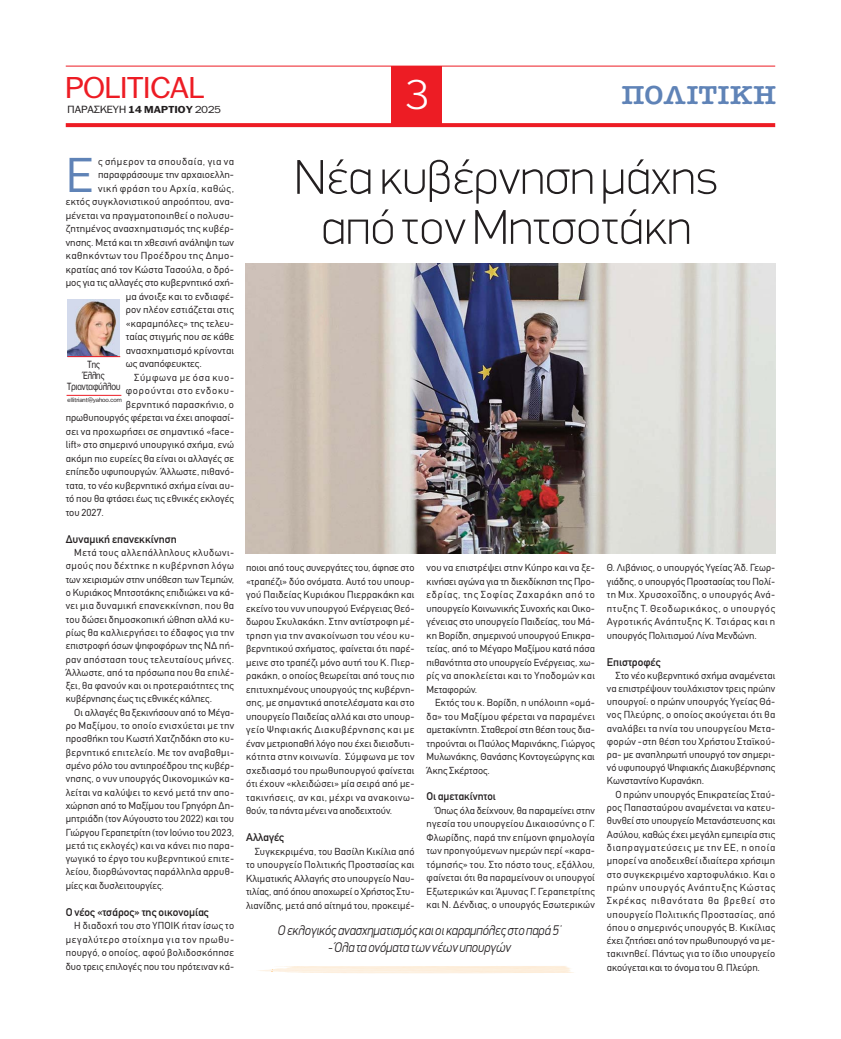
<style>
.page{position:relative;width:841px;height:1039px;background:#fff}
.page>*{position:absolute;margin:0;border:0;box-sizing:border-box;transform-origin:0 0}
.t1{font:100 49px/50px "PF Din Display";color:#231f20;text-align:center;scale:1.05 1}
.t2{font:47.9px "CF Din";color:#5f83b7;scale:1.04 1}
.t3{font:300 40px "PF Franklin Gothic";color:#fff}
.t4{font:29px "PF Franklin Gothic";color:#ed1c24;scale:1.1 1}
.t5{font:26px "American Type ITC Hel Dm Bd";letter-spacing:.025em;color:#5f83b7;scale:1.06 1}
.t6{font:italic 300 14px "PF Din Display";color:#231f20;scale:.9 1}
.t7{font:11px "CF Din";color:#231f20}
.t8{font:10px/13.5px "CF Din";letter-spacing:.01em;color:#231f20;text-align:justify}
.t9{font:10px "CF Din";letter-spacing:.01em;color:#231f20;scale:1.04 1}
.t10{font:10px "CF Din";letter-spacing:.055em;color:#231f20;scale:1.04 1}
.t11{font:10px "CF Din";letter-spacing:.045em;color:#231f20;scale:1.04 1}
.t12{font:10px "PF Franklin Gothic";color:#231f20;scale:1.1 1}
.t13{font:10px "CF Din";letter-spacing:.035em;color:#231f20}
.t14{font:10px/11px "PF Franklin Gothic";color:#231f20;text-align:center;scale:.86 1}
.t15{font:10px "CF Din";letter-spacing:.075em;color:#231f20}
.t16{font:10px "CF Din";letter-spacing:.065em;color:#231f20}
.t17{font:6px "PF Franklin Gothic";color:#231f20}
.s1{font-weight:700;font-size:9.7px}
.s2{font-size:9.7px}
</style>
<div class="page">
<svg style="left:66px;top:123px;width:708px;height:4px;background:#ed2229"></svg>
<div style="left:391px;top:66px;width:50px;height:60px;background:#ed1c24"></div>
<hr style="left:66px;top:66px;width:708px;height:1px;background:#ed1c24">
<img style="left:245px;top:263px;width:529px;height:290px">
<hr style="left:66px;top:395px;width:55px;height:1px;background:#ed1c24">
<img style="left:67px;top:299px;width:53px;height:57px">
<hr style="left:67px;top:356px;width:53px;height:1px;background:#ed1c24">
<h3 class="t4" style="left:66px;top:77px;width:127px">ΡOLITICAL</h3>
<h3 class="t3" style="left:404px;top:72px;width:25px">3</h3>
<h3 class="t5" style="left:621px;top:81px;width:147px">ΠΟΛΙΤΙΚΗ</h3>
<p class="t12" style="left:67px;top:106px;width:141px">ΠΑΡΑΣΚΕΥΗ <span class="s1">14 ΜΑΡΤΙΟΥ</span> <span class="s2">2025</span></p>
<h2 class="t2" style="left:66px;top:157px;width:28px">Ε</h2>
<p class="t10" style="left:98px;top:157px;width:132px">ς σήμερον τα σπουδαία, για να</p>
<p class="t9" style="left:98px;top:171px;width:132px">παραφράσουμε την αρχαιοελλη-</p>
<p class="t10" style="left:98px;top:184px;width:132px">νική φράση του Αρχία, καθώς,</p>
<p class="t9" style="left:66px;top:198px;width:163px">εκτός συγκλονιστικού απροόπτου, ανα-</p>
<p class="t9" style="left:66px;top:211px;width:163px">μένεται να πραγματοποιηθεί ο πολυσυ-</p>
<p class="t9" style="left:66px;top:225px;width:163px">ζητημένος ανασχηματισμός της κυβέρ-</p>
<p class="t9" style="left:66px;top:238px;width:163px">νησης. Μετά και τη χθεσινή ανάληψη των</p>
<p class="t11" style="left:66px;top:252px;width:163px">καθηκόντων του Προέδρου της Δημο-</p>
<p class="t9" style="left:66px;top:265px;width:163px">κρατίας από τον Κώστα Τασούλα, ο δρό-</p>
<p class="t9" style="left:66px;top:279px;width:163px">μος για τις αλλαγές στο κυβερνητικό σχή-</p>
<p class="t9" style="left:126px;top:292px;width:106px">μα άνοιξε και το ενδιαφέ-</p>
<p class="t9" style="left:126px;top:306px;width:106px">ρον πλέον εστιάζεται στις</p>
<p class="t9" style="left:126px;top:319px;width:106px">«καραμπόλες» της τελευ-</p>
<p class="t9" style="left:126px;top:333px;width:106px">ταίας στιγμής που σε κάθε</p>
<p class="t9" style="left:126px;top:346px;width:106px">ανασχηματισμό κρίνονται</p>
<p class="t9" style="left:126px;top:360px;width:75px">ως αναπόφευκτες.</p>
<p class="t16" style="left:134px;top:373px;width:101px">Σύμφωνα με όσα κυο-</p>
<p class="t15" style="left:126px;top:387px;width:110px">φορούνται στο ενδοκυ-</p>
<p class="t13" style="left:126px;top:400px;width:110px">βερνητικό παρασκήνιο, ο</p>
<p class="t8" style="left:66px;top:412px;width:170px">πρωθυπουργός φέρεται να έχει αποφασί-</p>
<p class="t8" style="left:66px;top:425px;width:170px">σει να προχωρήσει σε σημαντικό «face-</p>
<p class="t8" style="left:66px;top:439px;width:170px">lift» στο σημερινό υπουργικό σχήμα, ενώ</p>
<p class="t8" style="left:66px;top:452px;width:170px">ακόμη πιο ευρείες θα είναι οι αλλαγές σε</p>
<p class="t8" style="left:66px;top:466px;width:170px">επίπεδο υφυπουργών. Άλλωστε, πιθανό-</p>
<p class="t8" style="left:66px;top:479px;width:170px">τατα, το νέο κυβερνητικό σχήμα είναι αυ-</p>
<p class="t8" style="left:66px;top:493px;width:170px">τό που θα φτάσει έως τις εθνικές εκλογές</p>
<p class="t8" style="left:66px;top:506px;width:40px">του 2027.</p>
<p class="t7" style="left:66px;top:532px;width:113px">Δυναμική επανεκκίνηση</p>
<p class="t8" style="left:66px;top:547px;width:170px;text-indent:9px">Μετά τους αλλεπάλληλους κλυδωνι&shy;σμούς που δέχτηκε η κυβέρνηση λόγω των χειρισμών στην υπόθεση των Τεμπών, ο Κυριάκος Μητσοτάκης επιδιώκει να κά&shy;νει μια δυναμική επανεκκίνηση, που θα του δώσει δημοσκοπική ώθηση αλλά κυ&shy;ρίως θα καλλιεργήσει το έδαφος για την επιστροφή όσων ψηφοφόρων της ΝΔ πή&shy;ραν απόσταση τους τελευταίους μήνες.<br>Άλλωστε, από τα πρόσωπα που θα επιλέ&shy;ξει, θα φανούν και οι προτεραιότητες της κυβέρνησης έως τις εθνικές κάλπες.</p>
<p class="t8" style="left:66px;top:706px;width:170px;text-indent:9px">Οι αλλαγές θα ξεκινήσουν από το Μέγα&shy;ρο Μαξίμου, το οποίο ενισχύεται με την προσθήκη του Κωστή Χατζηδάκη στο κυ&shy;βερνητικό επιτελείο. Με τον αναβαθμι&shy;σμένο ρόλο του αντιπροέδρου της κυβέρ&shy;νησης, ο νυν υπουργός Οικονομικών κα&shy;λείται να καλύψει το κενό μετά την απο&shy;χώρηση από το Μαξίμου του Γρηγόρη Δη&shy;μητριάδη (τον Αύγουστο του 2022) και του Γιώργου Γεραπετρίτη (τον Ιούνιο του 2023, μετά τις εκλογές) και να κάνει πιο παρα&shy;γωγικό το έργο του κυβερνητικού επιτε&shy;λείου, διορθώνοντας παράλληλα αρρυθ&shy;μίες και δυσλειτουργίες.</p>
<p class="t7" style="left:66px;top:905px;width:145px">Ο νέος «τσάρος» της οικονομίας</p>
<p class="t8" style="left:66px;top:920px;width:170px;text-indent:9px">Η διαδοχή του στο ΥΠΟΙΚ ήταν ίσως το μεγαλύτερο στοίχημα για τον πρωθυ&shy;πουργό, ο οποίος, αφού βολιδοσκόπησε δυο τρεις επιλογές που του πρότειναν κά-</p>
<p class="t14" style="left:67px;top:360px;width:63px">Της<br>Έλλης<br>Τριανταφύλλου</p>
<p class="t17" style="left:67px;top:397px;width:56px">ellitriant@yahoo.com</p>
<h1 class="t1" style="left:294px;top:152px;width:405px">Νέα κυβέρνηση μάχης από τον Μητσοτάκη</h1>
<p class="t8" style="left:246px;top:562px;width:170px">ποιοι από τους συνεργάτες του, άφησε στο «τραπέζι» δύο ονόματα. Αυτό του υπουρ&shy;γού Παιδείας Κυριάκου Πιερρακάκη και εκείνο του νυν υπουργού Ενέργειας Θεό&shy;δωρου Σκυλακάκη. Στην αντίστροφη μέ&shy;τρηση για την ανακοίνωση του νέου κυ&shy;βερνητικού σχήματος, φαίνεται ότι παρέ&shy;μεινε στο τραπέζι μόνο αυτή του Κ. Πιερ&shy;ρακάκη, ο οποίος θεωρείται από τους πιο επιτυχημένους υπουργούς της κυβέρνη&shy;σης, με σημαντικά αποτελέσματα και στο υπουργείο Παιδείας αλλά και στο υπουρ&shy;γείο Ψηφιακής Διακυβέρνησης και με έναν μετριοπαθή λόγο που έχει διεισδυτι&shy;κότητα στην κοινωνία. Σύμφωνα με τον σχεδιασμό του πρωθυπουργού φαίνεται ότι έχουν «κλειδώσει» μία σειρά από με&shy;τακινήσεις, αν και, μέχρι να ανακοινω&shy;θούν, τα πάντα μένει να αποδειχτούν.</p>
<p class="t7" style="left:246px;top:831px;width:40px">Αλλαγές</p>
<p class="t8" style="left:246px;top:845px;width:170px;text-indent:9px">Συγκεκριμένα, του Βασίλη Κικίλια από το υπουργείο Πολιτικής Προστασίας και Κλιματικής Αλλαγής στο υπουργείο Ναυ&shy;τιλίας, από όπου αποχωρεί ο Χρήστος Στυ&shy;λιανίδης, μετά από αίτημά του, προκειμέ-</p>
<p class="t8" style="left:426px;top:562px;width:170px">νου να επιστρέψει στην Κύπρο και να ξε&shy;κινήσει αγώνα για τη διεκδίκηση της Προ&shy;εδρίας, της Σοφίας Ζαχαράκη από το υπουργείο Κοινωνικής Συνοχής και Οικο&shy;γένειας στο υπουργείο Παιδείας, του Μά&shy;κη Βορίδη, σημερινού υπουργού Επικρα&shy;τείας, από το Μέγαρο Μαξίμου κατά πάσα πιθανότητα στο υπουργείο Ενέργειας, χω&shy;ρίς να αποκλείεται και το Υποδομών και Μεταφορών.</p>
<p class="t8" style="left:426px;top:697px;width:170px;text-indent:9px">Εκτός του κ. Βορίδη, η υπόλοιπη «ομά&shy;δα» του Μαξίμου φέρεται να παραμένει αμετακίνητη. Σταθεροί στη θέση τους δια&shy;τηρούνται οι Παύλος Μαρινάκης, Γιώργος Μυλωνάκης, Θανάσης Κοντογεώργης και Άκης Σκέρτσος.</p>
<p class="t7" style="left:426px;top:790px;width:71px">Οι αμετακίνητοι</p>
<p class="t8" style="left:426px;top:804px;width:170px;text-indent:9px">Όπως όλα δείχνουν, θα παραμείνει στην ηγεσία του υπουργείου Δικαιοσύνης ο Γ.<br>Φλωρίδης, παρά την επίμονη φημολογία των προηγούμενων ημερών περί «καρα&shy;τόμησής» του. Στο πόστο τους, εξάλλου, φαίνεται ότι θα παραμείνουν οι υπουργοί Εξωτερικών και Άμυνας Γ. Γεραπετρίτης και Ν. Δένδιας, ο υπουργός Εσωτερικών</p>
<h3 class="t6" style="left:278px;top:925px;width:316px">Ο εκλογικός ανασχηματισμός και οι καραμπόλες στο παρά 5’</h3>
<h3 class="t6" style="left:328px;top:942px;width:204px">- Όλα τα ονόματα των νέων υπουργών</h3>
<p class="t8" style="left:606px;top:562px;width:170px">Θ. Λιβάνιος, ο υπουργός Υγείας Άδ. Γεωρ&shy;γιάδης, ο υπουργός Προστασίας του Πολί&shy;τη Μιχ. Χρυσοχοΐδης, ο υπουργός Ανά&shy;πτυξης Τ. Θεοδωρικάκος, ο υπουργός Αγροτικής Ανάπτυξης Κ. Τσιάρας και η υπουργός Πολιτισμού Λίνα Μενδώνη.</p>
<p class="t7" style="left:606px;top:655px;width:55px">Επιστροφές</p>
<p class="t8" style="left:606px;top:669px;width:170px;line-height:13.2px;text-indent:9px">Στο νέο κυβερνητικό σχήμα αναμένεται να επιστρέψουν τουλάχιστον τρεις πρώην υπουργοί: ο πρώην υπουργός Υγείας Θά&shy;νος Πλεύρης, o οποίος ακούγεται ότι θα αναλάβει τα ηνία του υπουργείου Μετα&shy;φορών -στη θέση του Χρήστου Σταϊκού&shy;ρα- με αναπληρωτή υπουργό τον σημερι&shy;νό υφυπουργό Ψηφιακής Διακυβέρνησης Κωνσταντίνο Κυρανάκη.</p>
<p class="t8" style="left:606px;top:788px;width:170px;text-indent:9px">Ο πρώην υπουργός Επικρατείας Σταύ&shy;ρος Παπασταύρου αναμένεται να κατευ&shy;θυνθεί στο υπουργείο Μετανάστευσης και Ασύλου, καθώς έχει μεγάλη εμπειρία στις διαπραγματεύσεις με την ΕΕ, η οποία μπορεί να αποδειχθεί ιδιαίτερα χρήσιμη στο συγκεκριμένο χαρτοφυλάκιο. Και ο πρώην υπουργός Ανάπτυξης Κώστας Σκρέκας πιθανότατα θα βρεθεί στο υπουργείο Πολιτικής Προστασίας, από όπου ο σημερινός υπουργός Β. Κικίλιας έχει ζητήσει από τον πρωθυπουργό να με&shy;τακινηθεί. Πάντως για το ίδιο υπουργείο ακούγεται και το όνομα του Θ. Πλεύρη.</p>
</div>
